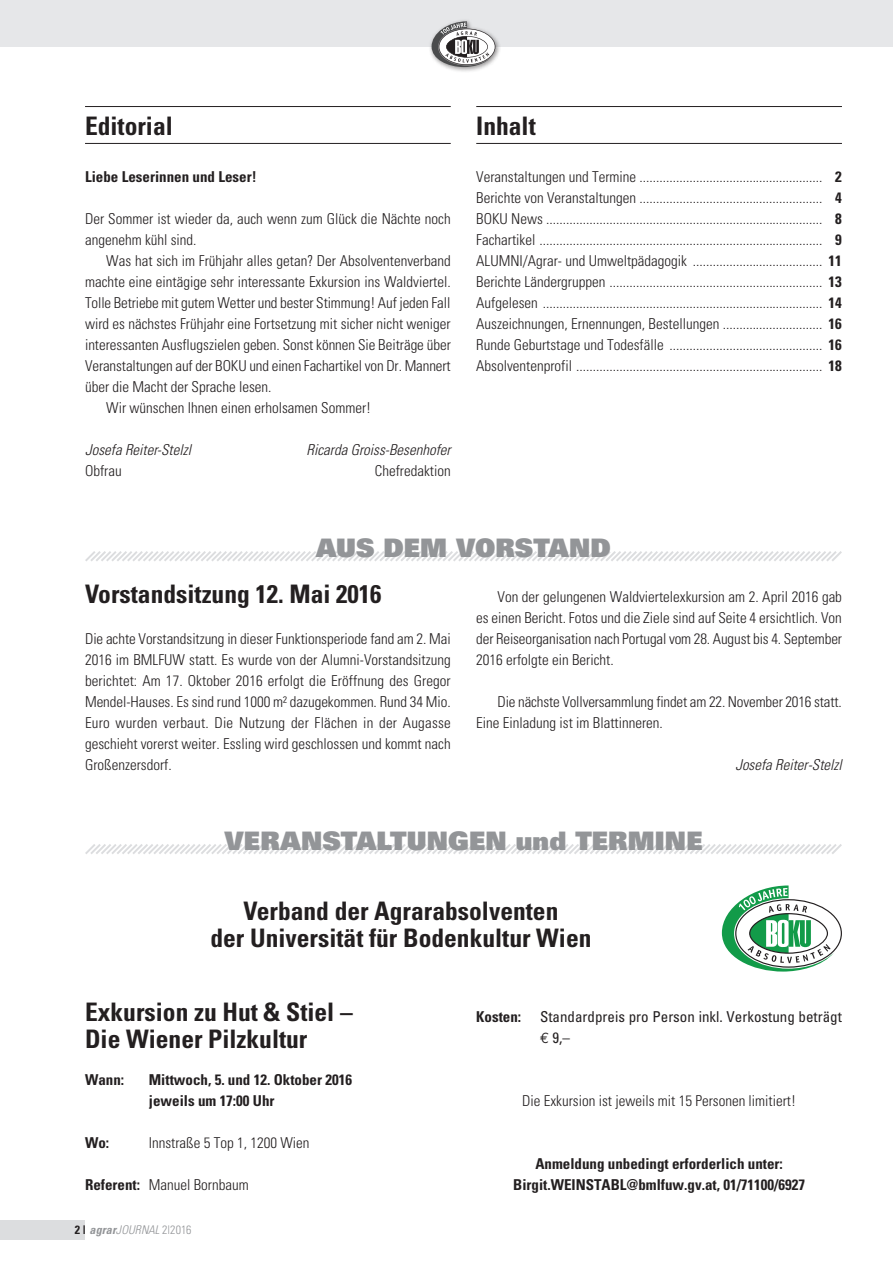
<style>
.page{position:relative;width:893px;height:1263px;background:#fff}
.page>*{position:absolute;margin:0;border:0;box-sizing:border-box;transform-origin:0 0}
.t1{font:700 condensed 25.5px/27px "Univers";color:#231f20}
.t2{font:900 25.5px "Univers";letter-spacing:.005em;color:#939598}
.t3{font:300 condensed 15px/21px "Univers";color:#231f20;text-align:justify}
.t4{font:700 condensed 15px/21px "Univers";color:#231f20}
.t5{font:italic 300 condensed 15px "Univers";color:#231f20}
.t6{font:condensed 15px/21px "Univers";color:#231f20}
.t7{font:italic 300 condensed 12px "Univers";letter-spacing:.005em;color:#939598}
.s1{font-weight:700}
.s2{font-weight:700;font-style:normal;color:#231f20}
.s3{font-style:normal}
.s4{font-family:"Euro Mono";font-stretch:normal}
</style>
<div class="page">
<div style="left:0;top:0;width:893px;height:47px;background:#e6e7e9"></div>
<div style="left:428px;top:18px;width:73px;height:55px;background:#231f20;opacity:.5"></div>
<svg style="left:432px;top:21px;width:63px;height:46px"></svg>
<div style="left:0;top:1220px;width:85px;height:19px;background:#dcdddf"></div>
<hr style="left:85px;top:106px;width:366px;height:1px;background:#231f20">
<hr style="left:85px;top:143px;width:366px;height:1px;background:#231f20">
<hr style="left:476px;top:106px;width:366px;height:1px;background:#231f20">
<hr style="left:476px;top:143px;width:366px;height:1px;background:#231f20">
<svg style="left:85px;top:551px;width:757px;height:10px"></svg>
<svg style="left:85px;top:844px;width:757px;height:10px"></svg>
<svg style="left:722px;top:885px;width:120px;height:86px"></svg>
<h1 class="t1" style="left:85px;top:112px;width:89px">Editorial</h1>
<p class="t4" style="left:85px;top:166px;width:173px">Liebe Leserinnen und Leser!</p>
<p class="t3" style="left:85px;top:208px;width:367px">Der Sommer ist wieder da, auch wenn zum Glück die Nächte noch angenehm kühl sind.</p>
<p class="t3" style="left:106px;top:250px;width:346px">Was hat sich im Frühjahr alles getan? Der Absolventenverband</p>
<p class="t3" style="left:85px;top:271px;width:367px">machte eine eintägige sehr interessante Exkursion ins Waldviertel.</p>
<p class="t3" style="left:85px;top:292px;width:367px">Tolle Betriebe mit gutem Wetter und bester Stimmung! Auf jeden Fall</p>
<p class="t3" style="left:85px;top:313px;width:367px">wird es nächstes Frühjahr eine Fortsetzung mit sicher nicht weniger</p>
<p class="t3" style="left:85px;top:334px;width:367px">interessanten Ausflugszielen geben. Sonst können Sie Beiträge über</p>
<p class="t3" style="left:85px;top:355px;width:367px">Veranstaltungen auf der BOKU und einen Fachartikel von Dr. Mannert</p>
<p class="t3" style="left:85px;top:376px;width:188px">über die Macht der Sprache lesen.</p>
<p class="t3" style="left:106px;top:397px;width:266px">Wir wünschen Ihnen einen erholsamen Sommer!</p>
<p class="t5" style="left:85px;top:441px;width:108px">Josefa Reiter-Stelzl</p>
<p class="t5" style="left:307px;top:441px;width:146px">Ricarda Groiss-Besenhofer</p>
<p class="t3" style="left:85px;top:460px;width:38px">Obfrau</p>
<p class="t3" style="left:375px;top:460px;width:77px">Chefredaktion</p>
<h1 class="t1" style="left:476px;top:112px;width:61px">Inhalt</h1>
<p class="t3" style="left:476px;top:166px;width:367px">Veranstaltungen und Termine ....................................................... <span class="s1">2<br></span>Berichte von Veranstaltungen ....................................................... <span class="s1">4<br></span>BOKU News ................................................................................... <span class="s1">8<br></span>Fachartikel ..................................................................................... <span class="s1">9<br></span>ALUMNI/Agrar- und Umweltpädagogik ....................................... <span class="s1">11<br></span>Berichte Ländergruppen ................................................................ <span class="s1">13<br></span>Aufgelesen .................................................................................... <span class="s1">14<br></span>Auszeichnungen, Ernennungen, Bestellungen .............................. <span class="s1">16<br></span>Runde Geburtstage und Todesfälle .............................................. <span class="s1">16<br></span>Absolventenprofil .......................................................................... <span class="s1">18</span></p>
<h1 class="t2" style="left:316px;top:531px;width:296px">AUS DEM VORSTAND</h1>
<h1 class="t1" style="left:85px;top:580px;width:298px">Vorstandsitzung 12. Mai 2016</h1>
<p class="t3" style="left:85px;top:628px;width:367px">Die achte Vorstandsitzung in dieser Funktionsperiode fand am 2. Mai 2016 im BMLFUW statt. Es wurde von der Alumni-Vorstandsitzung berichtet: Am 17. Oktober 2016 erfolgt die Eröffnung des Gregor Mendel-Hauses. Es sind rund 1000 m² dazugekommen. Rund 34 Mio.<br>Euro wurden verbaut. Die Nutzung der Flächen in der Augasse geschieht vorerst weiter. Essling wird geschlossen und kommt nach Großenzersdorf.</p>
<p class="t3" style="left:476px;top:586px;width:367px;text-indent:21px">Von der gelungenen Waldviertelexkursion am 2. April 2016 gab es einen Bericht. Fotos und die Ziele sind auf Seite 4 ersichtlich. Von der Reiseorganisation nach Portugal vom 28. August bis 4. September 2016 erfolgte ein Bericht.</p>
<p class="t3" style="left:476px;top:691px;width:367px;text-indent:21px">Die nächste Vollversammlung findet am 22. November 2016 statt.<br>Eine Einladung ist im Blattinneren.</p>
<p class="t5" style="left:735px;top:756px;width:108px">Josefa Reiter-Stelzl</p>
<h1 class="t2" style="left:225px;top:824px;width:479px">VERANSTALTUNGEN und TERMINE</h1>
<h1 class="t1" style="left:210px;top:897px;width:383px;text-align:center">Verband der Agrarabsolventen<br>der Universität für Bodenkultur Wien</h1>
<h1 class="t1" style="left:85px;top:997px;width:269px">Exkursion zu Hut &amp; Stiel –<br>Die Wiener Pilzkultur</h1>
<p class="t4" style="left:85px;top:1069px;width:41px">Wann:</p>
<p class="t4" style="left:149px;top:1069px;width:205px">Mittwoch, 5. und 12. Oktober 2016 jeweils um 17:00 Uhr</p>
<p class="t4" style="left:85px;top:1132px;width:26px">Wo:</p>
<p class="t3" style="left:149px;top:1132px;width:162px">Innstraße 5 Top 1, 1200 Wien</p>
<p class="t3" style="left:85px;top:1174px;width:165px"><span class="s1">Referent:</span> Manuel Bornbaum</p>
<p class="t7" style="left:75px;top:1222px;width:118px"><span class="s2">2 |</span> <span class="s1">agrar</span>JOURNAL <span class="s3">2|2016</span></p>
<p class="t4" style="left:476px;top:1006px;width:46px">Kosten:</p>
<p class="t6" style="left:540px;top:1006px;width:303px">Standardpreis pro Person inkl. Verkostung beträgt <span class="s4">€</span> 9,–</p>
<p class="t3" style="left:522px;top:1090px;width:276px">Die Exkursion ist jeweils mit 15 Personen limitiert!</p>
<p class="t4" style="left:513px;top:1153px;width:293px;text-align:center">Anmeldung unbedingt erforderlich unter:<br>Birgit.WEINSTABL@bmlfuw.gv.at, 01/71100/6927</p>
</div>
